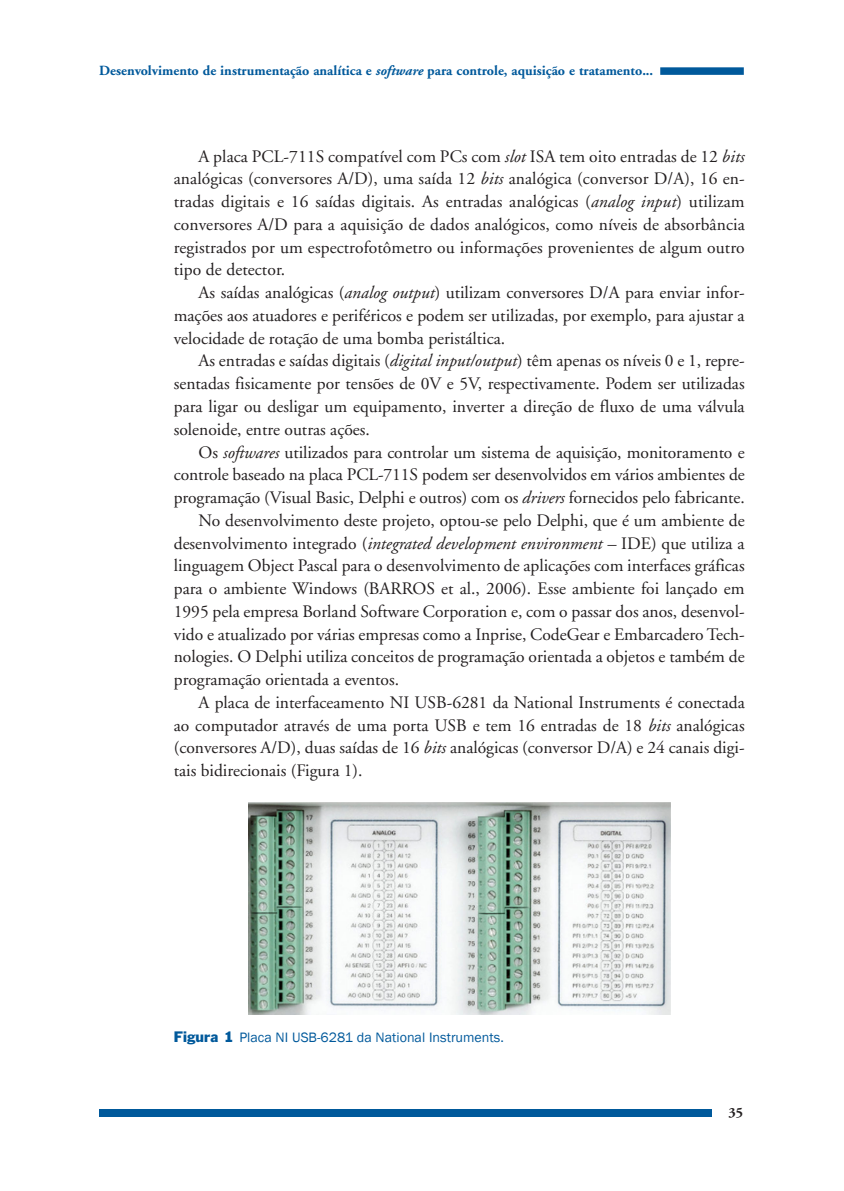
<style>
.page{position:relative;width:844px;height:1191px;background:#fff}
.page>*{position:absolute;margin:0;border:0;box-sizing:border-box;transform-origin:0 0}
.t1{font:17.5px/22.8px "Adobe Garamond";color:#231f20;text-align:justify}
.t2{font:700 14px "Adobe Garamond";color:#00599b}
.t3{font:14px "Franklin Gothic";color:#00599b}
.t4{font:700 14px "Adobe Garamond";color:#231f20}
.s1{font-style:italic}
.s2{font-style:inherit}
</style>
<div class="page">
<div style="left:99px;top:1109px;width:645px;height:7px;background:#00599b"></div>
<div style="left:711px;top:1104px;width:33px;height:27px;background:#fff"></div>
<div style="left:660px;top:67px;width:83px;height:8px;background:#00599b"></div>
<img style="left:248px;top:802px;width:422px;height:212px">
<p class="t2" style="left:99px;top:63px;width:555px">Desenvolvimento de instrumentação analítica e <span class="s1">software</span> para controle, aquisição e tratamento...</p>
<p class="t1" style="left:174px;top:145px;width:572px;text-indent:25px">A placa PCL-711S compatível com PCs com <span class="s1">slot</span> ISA tem oito entradas de 12 <span class="s1">bits </span>analógicas (conversores A/D), uma saída 12 <span class="s1">bits</span> analógica (conversor D/A), 16 en&shy;tradas digitais e 16 saídas digitais. As entradas analógicas (<span class="s1">analog input</span>) utilizam conversores A/D para a aquisição de dados analógicos, como níveis de absorbância registrados por um espectrofotômetro ou informações provenientes de algum outro tipo de detector.</p>
<p class="t1" style="left:174px;top:282px;width:572px;text-indent:25px">As saídas analógicas (<span class="s1">analog output</span>) utilizam conversores D/A para enviar infor&shy;mações aos atuadores e periféricos e podem ser utilizadas, por exemplo, para ajustar a velocidade de rotação de uma bomba peristáltica.</p>
<p class="t1" style="left:174px;top:350px;width:572px;text-indent:25px">As entradas e saídas digitais (<span class="s1">digital input/output</span>) têm apenas os níveis 0 e 1, repre&shy;sentadas fisicamente por tensões de 0V e 5V, respectivamente. Podem ser utilizadas para ligar ou desligar um equipamento, inverter a direção de fluxo de uma válvula solenoide, entre outras ações.</p>
<p class="t1" style="left:198px;top:441px;width:547px">Os <span class="s1">softwares</span> utilizados para controlar um sistema de aquisição, monitoramento e</p>
<p class="t1" style="left:174px;top:464px;width:572px">controle baseado na placa PCL-711S podem ser desenvolvidos em vários ambientes de</p>
<p class="t1" style="left:174px;top:486px;width:572px">programação (Visual Basic, Delphi e outros) com os <span class="s1">drivers</span> fornecidos pelo fabricante.</p>
<p class="t1" style="left:198px;top:509px;width:547px">No desenvolvimento deste projeto, optou-se pelo Delphi, que é um ambiente de</p>
<p class="t1" style="left:174px;top:532px;width:572px">desenvolvimento integrado (<span class="s1">integrated development environment –</span> IDE) que utiliza a</p>
<p class="t1" style="left:174px;top:555px;width:572px">linguagem Object Pascal para o desenvolvimento de aplicações com interfaces gráficas</p>
<p class="t1" style="left:174px;top:577px;width:572px">para o ambiente Windows (BARROS et al., 2006). Esse ambiente foi lançado em</p>
<p class="t1" style="left:174px;top:600px;width:572px">1995 pela empresa Borland Software Corporation e, com o passar dos anos, desenvol-</p>
<p class="t1" style="left:174px;top:623px;width:572px">vido e atualizado por várias empresas como a Inprise, CodeGear e Embarcadero Tech-</p>
<p class="t1" style="left:174px;top:646px;width:572px">nologies. O Delphi utiliza conceitos de programação orientada a objetos e também de</p>
<p class="t1" style="left:174px;top:668px;width:227px">programação orientada a eventos.</p>
<p class="t1" style="left:198px;top:691px;width:547px">A placa de interfaceamento NI USB-6281 da National Instruments é conectada</p>
<p class="t1" style="left:174px;top:714px;width:572px">ao computador através de uma porta USB e tem 16 entradas de 18 <span class="s1">bits</span> analógicas</p>
<p class="t1" style="left:174px;top:737px;width:572px">(conversores A/D), duas saídas de 16 <span class="s1">bits</span> analógicas (conversor D/A) e 24 canais digi-</p>
<p class="t1" style="left:174px;top:759px;width:190px">tais bidirecionais (Figura 1).</p>
<p class="t3" style="left:174px;top:1028px;width:331px"><span class="s2">Figura 1</span> Placa NI USB-6281 da National Instruments.</p>
<p class="t4" style="left:728px;top:1104px;width:16px">35</p>
</div>
